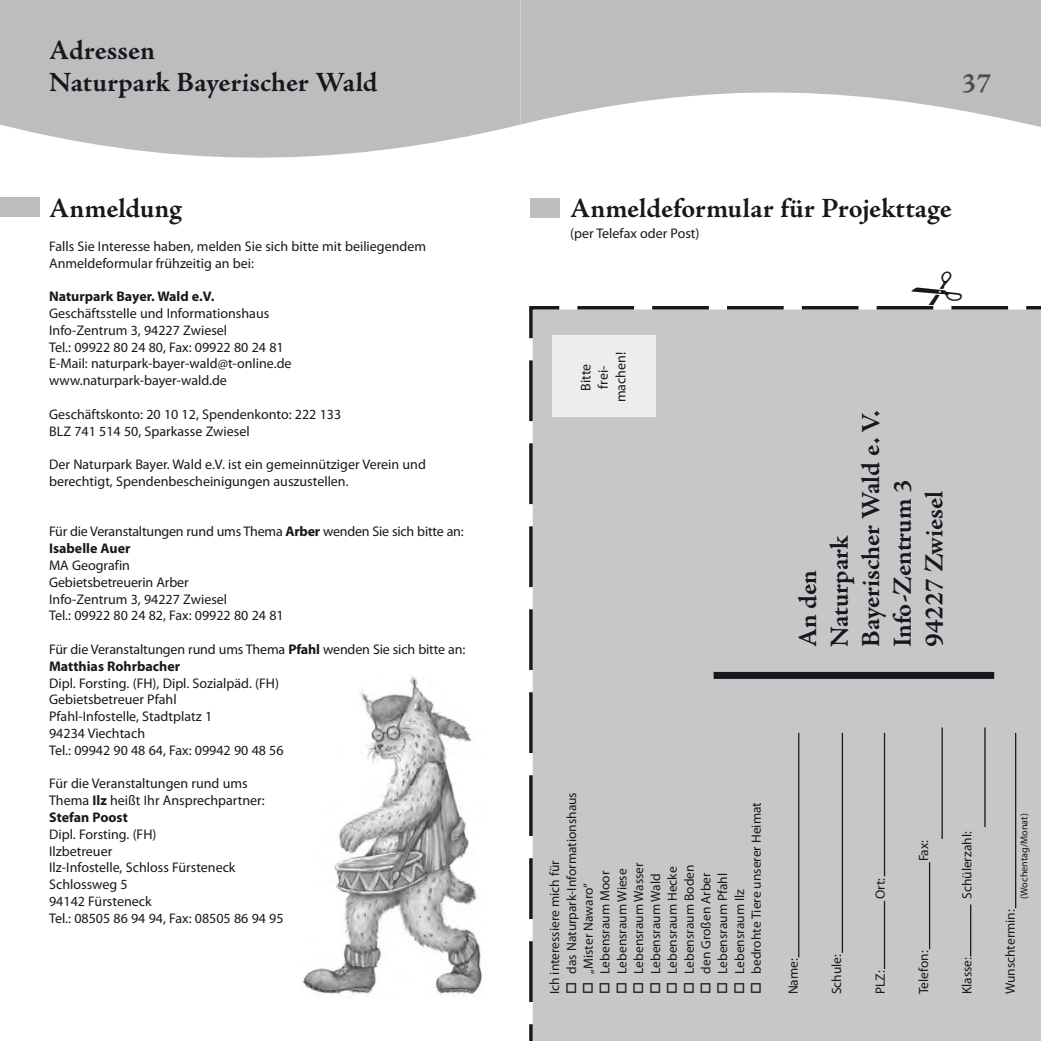
<style>
.page{position:relative;width:1041px;height:1041px;background:#fff}
.page>*{position:absolute;margin:0;border:0;box-sizing:border-box;transform-origin:0 0}
.t1{font:700 28px/31.5px "Adobe Jenson Pro";color:#1a171c}
.t2{font:700 28px "Adobe Jenson Pro";color:#4c4c4e}
.t3{font:700 26.25px/31.5px "Adobe Jenson Pro";letter-spacing:-.005em;color:#1a171c}
.t4{font:14px/16.8px "Myriad Pro";color:#1a171c}
.t5{font:700 14px "Myriad Pro";color:#1a171c}
.t6{font:13.47px/16.8px "Myriad Pro";color:#1a171c}
.t7{font:10.15px "Myriad Pro";color:#1a171c}
.s1{font-weight:700}
</style>
<div class="page">
<svg style="left:520px;top:0;width:521px;height:127px;fill:#bcbdbf"></svg>
<div style="left:532px;top:306px;width:509px;height:735px;background:#c6c7c9"></div>
<svg style="left:529px;top:360px;width:4px;height:653px"></svg>
<svg style="left:529px;top:1021px;width:34px;height:20px"></svg>
<svg style="left:1023px;top:1021px;width:18px;height:20px"></svg>
<svg style="left:1023px;top:306px;width:18px;height:36px"></svg>
<div style="left:530px;top:198px;width:30px;height:20px;background:#bcbdbf"></div>
<div style="left:552px;top:335px;width:104px;height:81px;background:#ededee"></div>
<div style="left:713px;top:672px;width:281px;height:7px;background:#1a171c"></div>
<hr style="left:941px;top:727px;width:2px;height:112px;background:#1a171c">
<hr style="left:984px;top:727px;width:1px;height:100px;background:#1a171c">
<hr style="left:798px;top:733px;width:1px;height:224px;background:#1a171c">
<hr style="left:842px;top:733px;width:1px;height:220px;background:#1a171c">
<hr style="left:884px;top:733px;width:1px;height:143px;background:#1a171c">
<hr style="left:884px;top:901px;width:1px;height:68px;background:#1a171c">
<hr style="left:929px;top:862px;width:1px;height:87px;background:#1a171c">
<hr style="left:970px;top:904px;width:1px;height:52px;background:#1a171c">
<hr style="left:1015px;top:733px;width:1px;height:175px;background:#1a171c">
<svg style="left:0;top:0;width:520px;height:158px;background:#c0c1c3"></svg>
<img style="left:302px;top:676px;width:180px;height:319px">
<div style="left:0;top:197px;width:39px;height:20px;background:#bcbdbf"></div>
<svg style="left:529px;top:306px;width:479px;height:36px;background:#bbbbbe"></svg>
<svg style="left:566px;top:983px;width:10px;height:10px"></svg>
<svg style="left:583px;top:983px;width:10px;height:10px"></svg>
<svg style="left:600px;top:983px;width:10px;height:10px"></svg>
<svg style="left:616px;top:983px;width:10px;height:10px"></svg>
<svg style="left:633px;top:983px;width:10px;height:10px"></svg>
<svg style="left:650px;top:969px;width:11px;height:24px"></svg>
<svg style="left:667px;top:969px;width:11px;height:24px"></svg>
<svg style="left:684px;top:969px;width:11px;height:24px"></svg>
<svg style="left:701px;top:969px;width:10px;height:24px"></svg>
<svg style="left:717px;top:969px;width:11px;height:24px"></svg>
<svg style="left:734px;top:969px;width:11px;height:24px"></svg>
<svg style="left:751px;top:969px;width:11px;height:24px"></svg>
<h1 class="t1" style="left:49px;top:37px;width:330px">Adressen<br>Naturpark Bayerischer Wald</h1>
<h1 class="t1" style="left:49px;top:195px;width:134px">Anmeldung</h1>
<p class="t4" style="left:49px;top:239px;width:378px">Falls Sie Interesse haben, melden Sie sich bitte mit beiliegendem<br>Anmeldeformular frühzeitig an bei:</p>
<p class="t5" style="left:49px;top:291px;width:167px">Naturpark Bayer. Wald e.V.</p>
<p class="t4" style="left:49px;top:306px;width:244px">Geschäftsstelle und Informationshaus Info-Zentrum 3, 94227 Zwiesel<br>Tel.: 09922 80 24 80, Fax: 09922 80 24 81<br>E-Mail: naturpark-bayer-wald@t-online.de www.naturpark-bayer-wald.de</p>
<p class="t4" style="left:49px;top:407px;width:294px">Geschäftskonto: 20 10 12, Spendenkonto: 222 133<br>BLZ 741 514 50, Sparkasse Zwiesel</p>
<p class="t4" style="left:49px;top:457px;width:378px">Der Naturpark Bayer. Wald e.V. ist ein gemeinnütziger Verein und berechtigt, Spendenbescheinigungen auszustellen.</p>
<p class="t4" style="left:49px;top:525px;width:416px">Für die Veranstaltungen rund ums Thema <span class="s1">Arber</span> wenden Sie sich bitte an:<br><span class="s1">Isabelle Auer</span></p>
<p class="t4" style="left:49px;top:558px;width:236px">MA Geografin<br>Gebietsbetreuerin Arber<br>Info-Zentrum 3, 94227 Zwiesel<br>Tel.: 09922 80 24 82, Fax: 09922 80 24 81</p>
<p class="t4" style="left:49px;top:642px;width:418px">Für die Veranstaltungen rund ums Thema <span class="s1">Pfahl</span> wenden Sie sich bitte an:<br><span class="s1">Matthias Rohrbacher</span></p>
<p class="t4" style="left:49px;top:676px;width:236px">Dipl. Forsting. (FH), Dipl. Sozialpäd. (FH)<br>Gebietsbetreuer Pfahl<br>Pfahl-Infostelle, Stadtplatz 1<br>94234 Viechtach<br>Tel.: 09942 90 48 64, Fax: 09942 90 48 56</p>
<p class="t4" style="left:49px;top:777px;width:217px">Für die Veranstaltungen rund ums<br>Thema <span class="s1">Ilz</span> heißt Ihr Ansprechpartner:<br><span class="s1">Stefan Poost</span></p>
<p class="t4" style="left:49px;top:827px;width:236px">Dipl. Forsting. (FH)<br>Ilzbetreuer<br>Ilz-Infostelle, Schloss Fürsteneck<br>Schlossweg 5<br>94142 Fürsteneck<br>Tel.: 08505 86 94 94, Fax: 08505 86 94 95</p>
<h1 class="t2" style="left:962px;top:72px;width:31px">37</h1>
<h1 class="t1" style="left:570px;top:195px;width:383px">Anmeldeformular für Projekttage</h1>
<p class="t4" style="left:570px;top:226px;width:131px">(per Telefax oder Post)</p>
<p class="t4" style="left:578px;top:402px;width:52px;line-height:17.5px;text-align:center;rotate:-90deg">Bitte frei&shy;machen!</p>
<h2 class="t3" style="left:794px;top:647px;width:238px;rotate:-90deg">An den<br>Naturpark<br>Bayerischer Wald e. V.<br>Info-Zentrum 3<br>94227 Zwiesel</h2>
<p class="t6" style="left:548px;top:974px;width:183px;text-indent:-21px;rotate:-90deg">Ich interessiere mich für<br>das Naturpark-Informationshaus „Mister Nawaro“<br>Lebensraum Moor<br>Lebensraum Wiese<br>Lebensraum Wasser<br>Lebensraum Wald<br>Lebensraum Hecke<br>Lebensraum Boden<br>den Großen Arber<br>Lebensraum Pfahl<br>Lebensraum Ilz<br>bedrohte Tiere unserer Heimat</p>
<p class="t6" style="left:786px;top:994px;width:38px;rotate:-90deg">Name:</p>
<p class="t6" style="left:830px;top:994px;width:42px;rotate:-90deg">Schule:</p>
<p class="t6" style="left:873px;top:899px;width:23px;rotate:-90deg">Ort:</p>
<p class="t6" style="left:873px;top:994px;width:25px;rotate:-90deg">PLZ:</p>
<p class="t6" style="left:916px;top:861px;width:23px;rotate:-90deg">Fax:</p>
<p class="t6" style="left:916px;top:994px;width:45px;rotate:-90deg">Telefon:</p>
<p class="t6" style="left:960px;top:899px;width:69px;rotate:-90deg">Schülerzahl:</p>
<p class="t6" style="left:960px;top:994px;width:39px;rotate:-90deg">Klasse:</p>
<p class="t7" style="left:1020px;top:899px;width:87px;rotate:-90deg">(Wochentag/Monat)</p>
<p class="t6" style="left:1003px;top:994px;width:86px;rotate:-90deg">Wunschtermin:</p>
</div>
